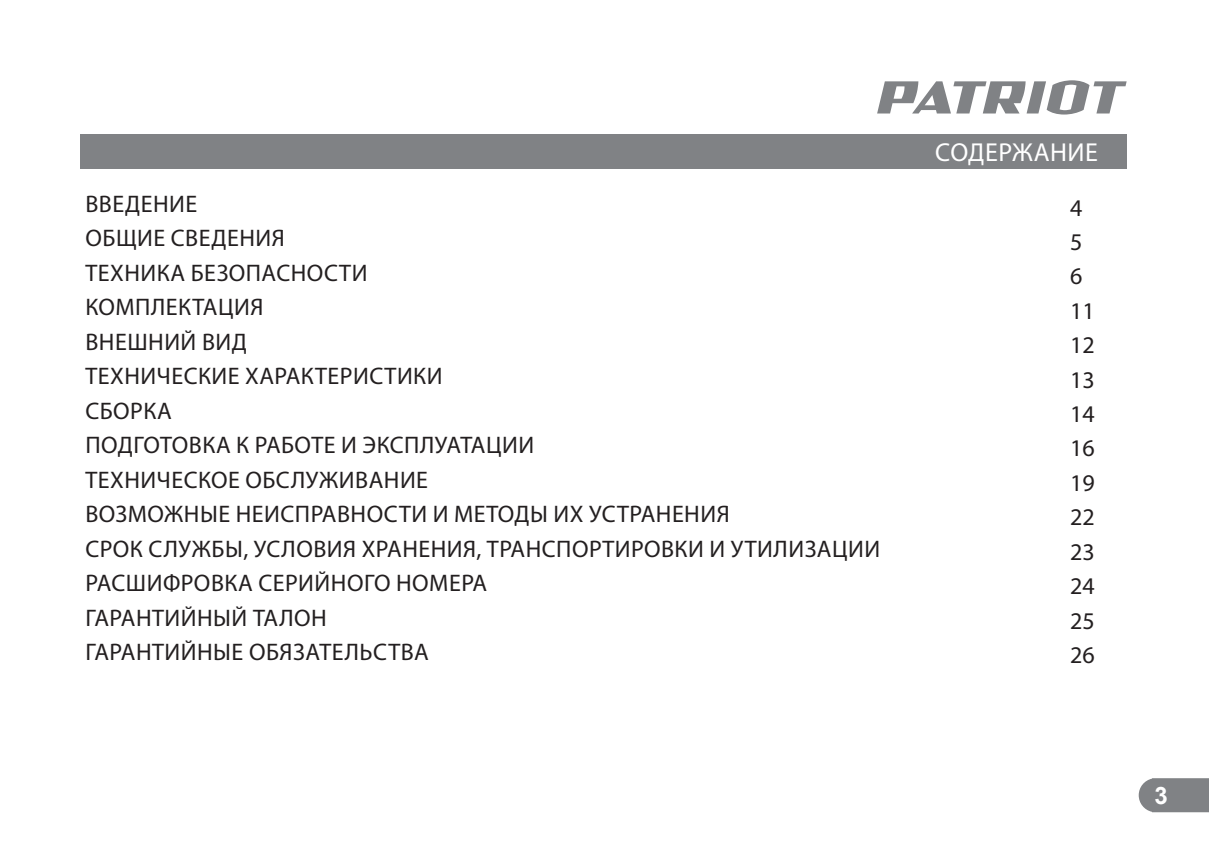
<style>
.page{position:relative;width:1209px;height:857px;background:#fff}
.page>*{position:absolute;margin:0;border:0;box-sizing:border-box;transform-origin:0 0}
.t1{font:26px "Myriad Pro";letter-spacing:.02em;color:#fff}
.t2{font:24px/34.4px "Myriad Pro";letter-spacing:.02em;color:#231f20}
.t3{font:24px/34.4px "Myriad Pro";color:#231f20}
.t4{font:700 24px "Arial";color:#fff}
</style>
<div class="page">
<div style="left:80px;top:134px;width:1046px;height:34px;background:#808285"></div>
<svg style="left:1138px;top:778px;width:71px;height:34px;background:#888a8d"></svg>
<svg style="left:877px;top:80px;width:249px;height:34px"></svg>
<p class="t2" style="left:85px;top:187px;width:796px">ВВЕДЕНИЕ<br>ОБЩИЕ СВЕДЕНИЯ<br>ТЕХНИКА БЕЗОПАСНОСТИ<br>КОМПЛЕКТАЦИЯ<br>ВНЕШНИЙ ВИД<br>ТЕХНИЧЕСКИЕ ХАРАКТЕРИСТИКИ<br>СБОРКА<br>ПОДГОТОВКА К РАБОТЕ И ЭКСПЛУАТАЦИИ<br>ТЕХНИЧЕСКОЕ ОБСЛУЖИВАНИЕ<br>ВОЗМОЖНЫЕ НЕИСПРАВНОСТИ И МЕТОДЫ ИХ УСТРАНЕНИЯ<br>СРОК СЛУЖБЫ, УСЛОВИЯ ХРАНЕНИЯ, ТРАНСПОРТИРОВКИ И УТИЛИЗАЦИИ<br>РАСШИФРОВКА СЕРИЙНОГО НОМЕРА<br>ГАРАНТИЙНЫЙ ТАЛОН<br>ГАРАНТИЙНЫЕ ОБЯЗАТЕЛЬСТВА</p>
<p class="t1" style="left:935px;top:140px;width:164px">СОДЕРЖАНИЕ</p>
<p class="t3" style="left:1070px;top:191px;width:26px">4<br>5<br>6<br>11<br>12<br>13<br>14<br>16<br>19<br>22<br>23<br>24<br>25<br>26</p>
<p class="t4" style="left:1154px;top:781px;width:15px">3</p>
</div>
